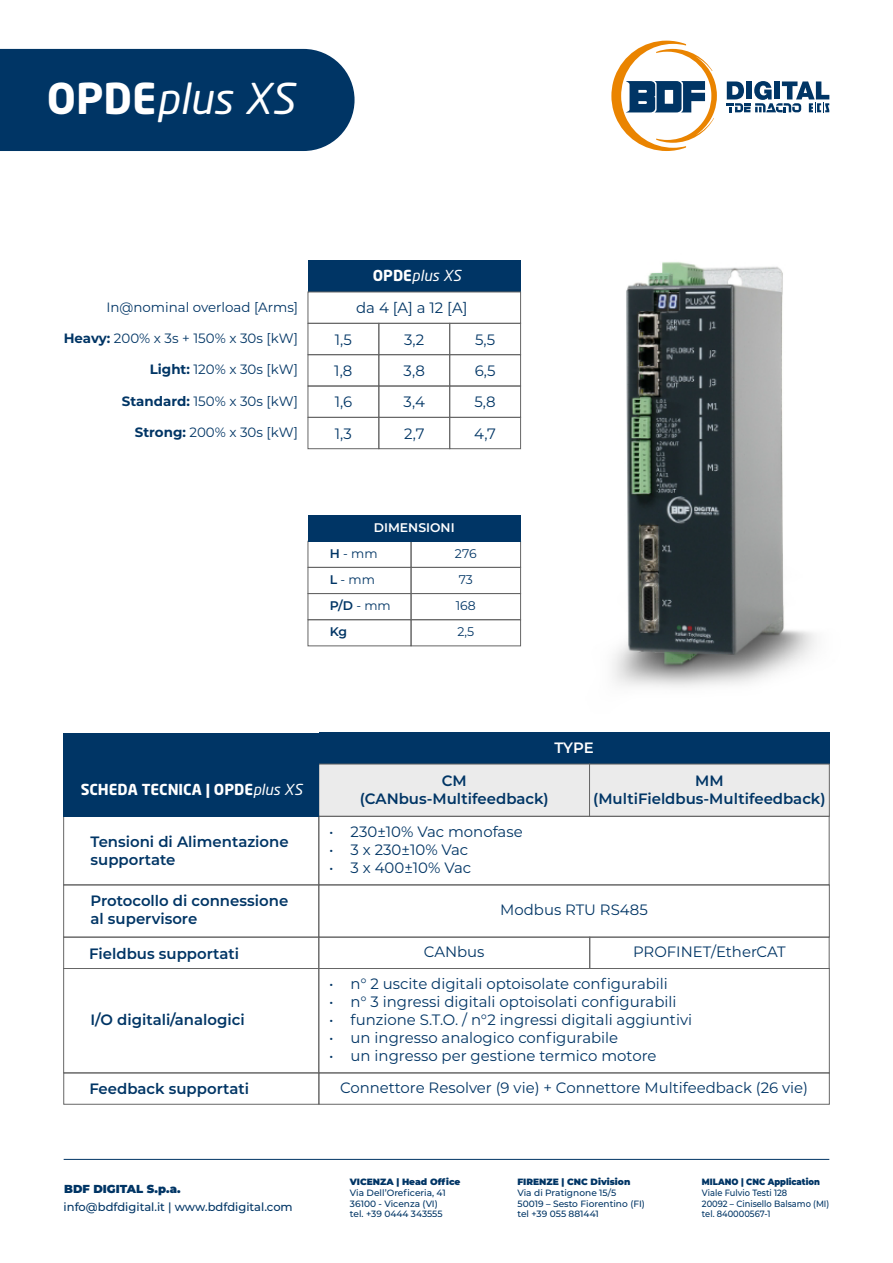
<style>
.page{position:relative;width:893px;height:1263px;background:#fff}
.page>*{position:absolute;margin:0;border:0;box-sizing:border-box;transform-origin:0 0}
.t1{font:italic 42px "Neo Sans Std";color:#fff}
.t2{font:15px/31.3px "Montserrat";color:#003565;text-align:justify}
.t3{font:600 15px/18px "Montserrat";color:#003565;text-align:center}
.t4{font:700 15px "Neo Sans W1 G";color:#fff}
.t5{font:italic 15px "Neo Sans Std";color:#fff}
.t6{font:600 15px "Montserrat";color:#fff}
.t7{font:13.5px "Montserrat";color:#003565}
.t8{font:12.45px "Montserrat";color:#003565}
.t9{font:600 12.45px "Montserrat";color:#fff}
.t10{font:600 12.45px "Montserrat";color:#003565}
.t11{font:500 11.55px "Montserrat";color:#003565}
.t12{font:900 11.55px "Montserrat";color:#003565}
.t13{font:500 9.15px/10.9px "Montserrat";color:#003565}
.t14{font:500 9.15px/10.9px "Montserrat";color:#003565;scale:.91 1}
.t15{font:900 9.15px "Montserrat";color:#003565}
.t16{font:900 9.15px "Montserrat";color:#003565;scale:.91 1}
.s1{font-family:"Neo Sans W1 G";font-weight:700;font-style:normal}
.s2{font-weight:700}
.s3{font-weight:600}
.s4{font-weight:400}
.s5{font-family:"Neo Sans Std";font-weight:400;font-style:italic}
</style>
<div class="page">
<div style="left:0;top:49px;width:355px;height:102px;background:#003565"></div>
<svg style="left:611px;top:41px;width:106px;height:110px"></svg>
<svg style="left:727px;top:81px;width:102px;height:32px"></svg>
<hr style="left:64px;top:1159px;width:765px;height:1px;background:#003565">
<div style="left:308px;top:567px;width:103px;height:27px;border:1px solid #666"></div>
<div style="left:411px;top:567px;width:110px;height:27px;border:1px solid #666"></div>
<div style="left:308px;top:593px;width:103px;height:27px;border:1px solid #666"></div>
<div style="left:411px;top:593px;width:110px;height:27px;border:1px solid #666"></div>
<div style="left:308px;top:619px;width:103px;height:27px;border:1px solid #666"></div>
<div style="left:411px;top:619px;width:110px;height:27px;border:1px solid #666"></div>
<div style="left:308px;top:261px;width:213px;height:31px;background:#003565"></div>
<div style="left:308px;top:323px;width:71px;height:32px;border:1px solid #666"></div>
<div style="left:308px;top:354px;width:71px;height:32px;border:1px solid #666"></div>
<div style="left:308px;top:386px;width:71px;height:31px;border:1px solid #666"></div>
<div style="left:308px;top:417px;width:71px;height:32px;border:1px solid #666"></div>
<div style="left:379px;top:323px;width:71px;height:32px;border:1px solid #666"></div>
<div style="left:379px;top:354px;width:71px;height:32px;border:1px solid #666"></div>
<div style="left:379px;top:386px;width:71px;height:31px;border:1px solid #666"></div>
<div style="left:379px;top:417px;width:71px;height:32px;border:1px solid #666"></div>
<div style="left:450px;top:323px;width:71px;height:32px;border:1px solid #666"></div>
<div style="left:450px;top:354px;width:71px;height:32px;border:1px solid #666"></div>
<div style="left:450px;top:386px;width:71px;height:31px;border:1px solid #666"></div>
<div style="left:450px;top:417px;width:71px;height:32px;border:1px solid #666"></div>
<img style="left:544px;top:262px;width:286px;height:472px">
<div style="left:319px;top:733px;width:510px;height:31px;background:#003565"></div>
<div style="left:319px;top:764px;width:271px;height:52px;background:#ebebeb;border:1px solid #666"></div>
<div style="left:589px;top:764px;width:240px;height:52px;background:#ebebeb;border:1px solid #666"></div>
<div style="left:64px;top:816px;width:255px;height:69px;border:1px solid #666"></div>
<div style="left:319px;top:816px;width:510px;height:69px;border:1px solid #666"></div>
<div style="left:319px;top:885px;width:510px;height:52px;border:1px solid #666"></div>
<div style="left:64px;top:885px;width:255px;height:52px;border:1px solid #666"></div>
<div style="left:64px;top:937px;width:255px;height:32px;border:1px solid #666"></div>
<div style="left:319px;top:937px;width:271px;height:32px;border:1px solid #666"></div>
<div style="left:589px;top:937px;width:240px;height:32px;border:1px solid #666"></div>
<div style="left:64px;top:1073px;width:255px;height:31px;border:1px solid #666"></div>
<div style="left:319px;top:1073px;width:510px;height:31px;border:1px solid #666"></div>
<div style="left:64px;top:968px;width:255px;height:105px;border:1px solid #666"></div>
<div style="left:319px;top:968px;width:510px;height:105px;border:1px solid #666"></div>
<div style="left:308px;top:515px;width:213px;height:26px;background:#003565"></div>
<div style="left:64px;top:733px;width:255px;height:83px;background:#003565"></div>
<h1 class="t1" style="left:47px;top:72px;width:249px"><span class="s1">OPDE</span>plus XS</h1>
<p class="t5" style="left:373px;top:266px;width:90px"><span class="s1">OPDE</span>plus XS</p>
<p class="t7" style="left:106px;top:298px;width:193px">In@nominal overload [Arms]</p>
<p class="t2" style="left:356px;top:292px;width:113px">da 4 [A] a 12 [A]</p>
<p class="t2" style="left:334px;top:323px;width:20px">1,5<br>1,8<br>1,6<br>1,3</p>
<p class="t2" style="left:404px;top:323px;width:23px">3,2<br>3,8<br>3,4<br>2,7</p>
<p class="t2" style="left:474px;top:323px;width:23px">5,5<br>6,5<br>5,8<br>4,7</p>
<p class="t7" style="left:64px;top:329px;width:236px"><span class="s2">Heavy:</span> 200% x 3s + 150% x 30s [kW]</p>
<p class="t7" style="left:150px;top:360px;width:150px"><span class="s2">Light:</span> 120% x 30s [kW]</p>
<p class="t7" style="left:122px;top:392px;width:178px"><span class="s2">Standard:</span> 150% x 30s [kW]</p>
<p class="t7" style="left:135px;top:423px;width:165px"><span class="s2">Strong:</span> 200% x 30s [kW]</p>
<p class="t9" style="left:374px;top:519px;width:82px">DIMENSIONI</p>
<p class="t8" style="left:330px;top:545px;width:49px"><span class="s3">H</span> - mm</p>
<p class="t8" style="left:455px;top:545px;width:23px">276</p>
<p class="t8" style="left:330px;top:571px;width:47px"><span class="s3">L</span> - mm</p>
<p class="t8" style="left:459px;top:571px;width:16px">73</p>
<p class="t10" style="left:330px;top:597px;width:63px">P/D <span class="s4">- mm</span></p>
<p class="t8" style="left:456px;top:597px;width:21px">168</p>
<p class="t10" style="left:330px;top:623px;width:19px">Kg</p>
<p class="t8" style="left:457px;top:623px;width:18px">2,5</p>
<p class="t4" style="left:81px;top:780px;width:223px">SCHEDA TECNICA | OPDE<span class="s5">plus XS</span></p>
<p class="t3" style="left:91px;top:832px;width:200px;text-align:left">Tensioni di Alimentazione supportate</p>
<p class="t6" style="left:554px;top:737px;width:41px">TYPE</p>
<p class="t3" style="left:360px;top:770px;width:191px">CM (CANbus-Multifeedback)</p>
<p class="t3" style="left:593px;top:771px;width:234px">MM (MultiFieldbus-Multifeedback)</p>
<p class="t2" style="left:329px;top:815px;width:195px">• 230±10% Vac monofase</p>
<p class="t2" style="left:329px;top:833px;width:141px">• 3 x 230±10% Vac</p>
<p class="t2" style="left:329px;top:851px;width:144px">• 3 x 400±10% Vac</p>
<p class="t3" style="left:91px;top:891px;width:199px;text-align:left">Protocollo di connessione al supervisore</p>
<p class="t2" style="left:500px;top:894px;width:149px">Modbus RTU RS485</p>
<p class="t3" style="left:89px;top:943px;width:151px">Fieldbus supportati</p>
<p class="t2" style="left:424px;top:936px;width:62px">CANbus</p>
<p class="t2" style="left:633px;top:936px;width:154px">PROFINET/EtherCAT</p>
<p class="t3" style="left:91px;top:1010px;width:156px">I/O digitali/analogici</p>
<p class="t2" style="left:329px;top:967px;width:340px">• n° 2 uscite digitali optoisolate configurabili</p>
<p class="t2" style="left:329px;top:985px;width:349px">• n° 3 ingressi digitali optoisolati configurabili</p>
<p class="t2" style="left:329px;top:1003px;width:364px">• funzione S.T.O. / n°2 ingressi digitali aggiuntivi</p>
<p class="t2" style="left:329px;top:1021px;width:291px">• un ingresso analogico configurabile</p>
<p class="t2" style="left:329px;top:1039px;width:329px">• un ingresso per gestione termico motore</p>
<p class="t3" style="left:89px;top:1079px;width:161px">Feedback supportati</p>
<p class="t2" style="left:340px;top:1071px;width:470px">Connettore Resolver (9 vie) + Connettore Multifeedback (26 vie)</p>
<p class="t12" style="left:64px;top:1180px;width:118px">BDF DIGITAL S.p.a.</p>
<p class="t11" style="left:64px;top:1198px;width:231px">info@bdfdigital.it | www.bdfdigital.com</p>
<p class="t15" style="left:350px;top:1174px;width:112px">VICENZA | Head Office</p>
<p class="t13" style="left:350px;top:1186px;width:97px">Via Dell’Oreficeria, 41<br>36100 - Vicenza (VI) tel. +39 0444 343555</p>
<p class="t15" style="left:517px;top:1174px;width:114px">FIRENZE | CNC Division</p>
<p class="t13" style="left:517px;top:1186px;width:129px">Via di Pratignone 15/5<br>50019 – Sesto Fiorentino (FI) tel +39 055 881441</p>
<p class="t16" style="left:702px;top:1174px;width:131px">MILANO | CNC Application</p>
<p class="t14" style="left:702px;top:1186px;width:141px">Viale Fulvio Testi 128<br>20092 – Cinisello Balsamo (MI) tel. 840000567-1</p>
</div>
